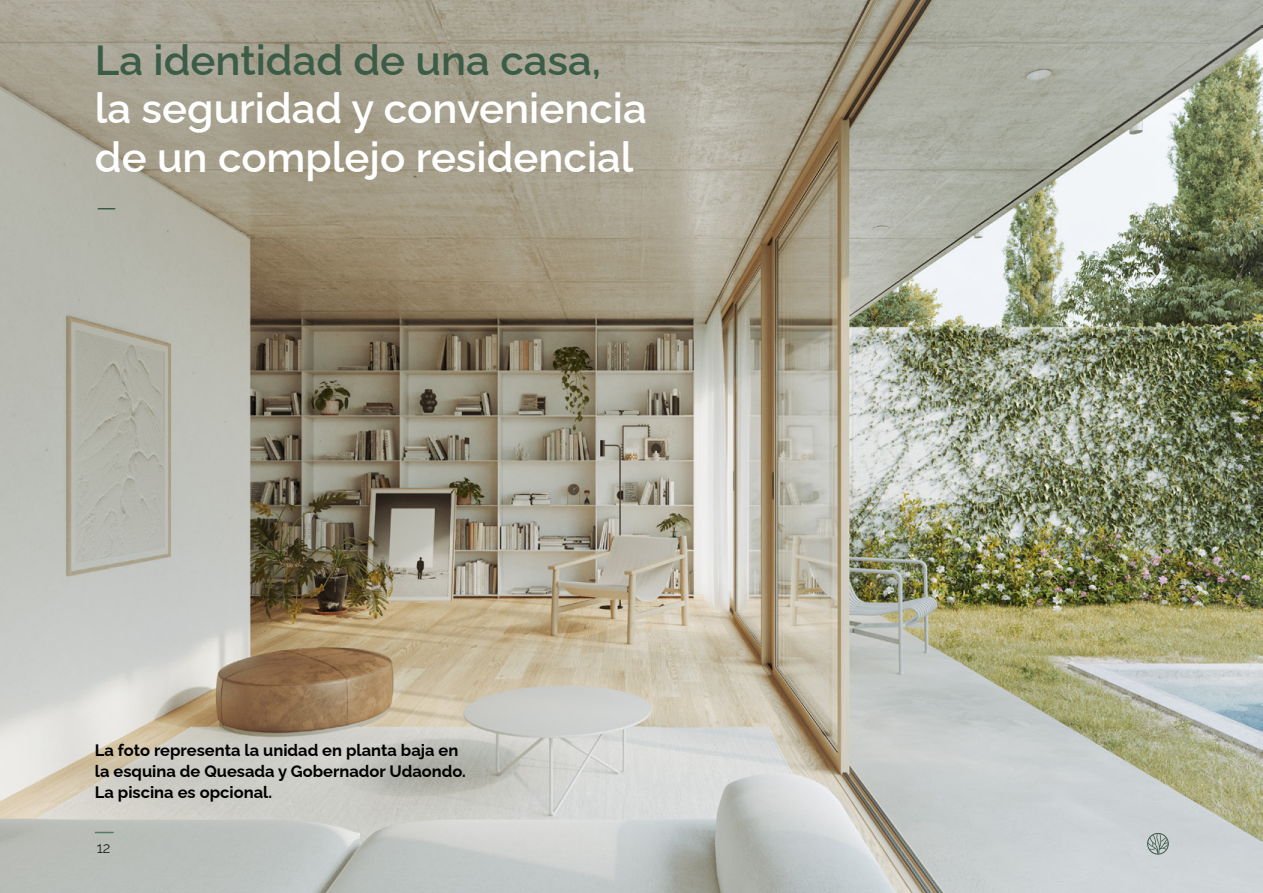
<style>
.page{position:relative;width:1263px;height:893px;background:#fff}
.page>*{position:absolute;margin:0;border:0;box-sizing:border-box;transform-origin:0 0}
.t1{font:200 45px "Raleway";color:#3b5c46}
.t2{font:600 42px/48px "Raleway";color:#fff}
.t3{font:600 42px "Raleway";color:#3b5c46}
.t4{font:700 16.5px/21px "Raleway";color:#000}
.t5{font:300 15px "Raleway";color:#000}
</style>
<div class="page">
<img style="left:0;top:0;width:1263px;height:893px">
<svg style="left:95px;top:832px;width:19px;height:1px"></svg>
<svg style="left:1148px;top:833px;width:20px;height:21px"></svg>
<div style="left:1147px;top:833px;width:21px;height:21px;border:1px solid #3b5c46;border-radius:50%"></div>
<h2 class="t3" style="left:95px;top:28px;width:508px">La identidad de una casa,</h2>
<h2 class="t2" style="left:95px;top:80px;width:553px">la seguridad y conveniencia de un complejo residencial</h2>
<h1 class="t1" style="left:95px;top:156px;width:25px">_</h1>
<p class="t4" style="left:95px;top:738px;width:373px">La foto representa la unidad en planta baja en la esquina de Quesada y Gobernador Udaondo.<br>La piscina es opcional.</p>
<p class="t5" style="left:97px;top:836px;width:15px">12</p>
</div>
